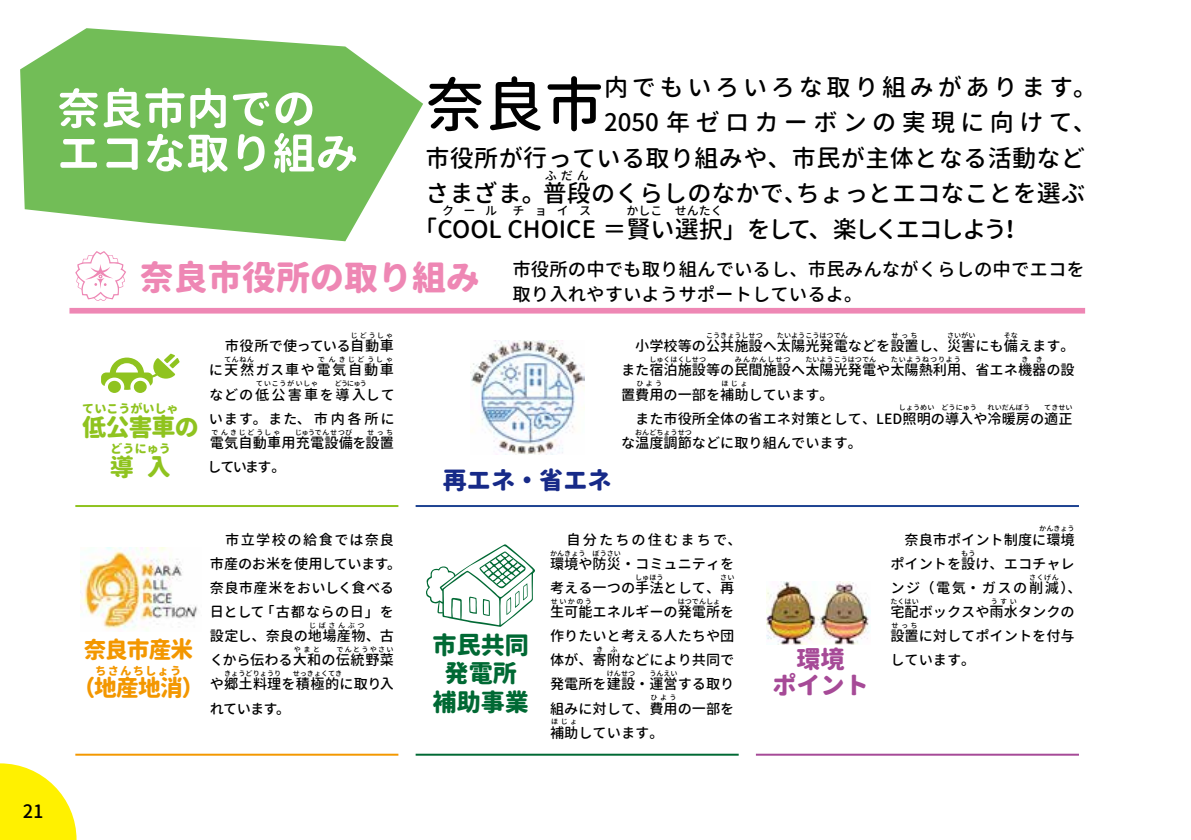
<style>
.page{position:relative;width:1191px;height:840px;background:#fff}
.page>*{position:absolute;margin:0;border:0;box-sizing:border-box;transform-origin:0 0}
.t1{font:500 59.6px "Gen Jyuu Gothic";color:#000}
.t2{font:800 34px "Gen Jyuu Gothic";color:#ee87b4}
.t3{font:500 24px "Gen Jyuu Gothic";letter-spacing:.015em;color:#000}
.t4{font:500 24px "Gen Jyuu Gothic";letter-spacing:-.02em;color:#000}
.t5{font:500 24px "Gen Jyuu Gothic";letter-spacing:.22em;color:#000}
.t6{font:500 24px "Gen Jyuu Gothic";letter-spacing:.155em;color:#000}
.t7{font:800 24px/28.4px "Gen Jyuu Gothic";color:#006934;text-align:center}
.t8{font:800 24px "Gen Jyuu Gothic";color:#172a88}
.t9{font:800 24px "Gen Jyuu Gothic";letter-spacing:-.035em;color:#8fc31f}
.t10{font:800 24px/25.6px "Gen Jyuu Gothic";color:#a64a97;text-align:center}
.t11{font:800 22.6px/38.2px "Gen Jyuu Gothic";letter-spacing:-.035em;color:#f39700;text-align:center}
.t12{font:500 18.4px/24.2px "Gen Jyuu Gothic";color:#000}
.t13{font:500 14.2px/24px "Gen Jyuu Gothic";color:#000}
.t14{font:14.2px/24px "Gen Jyuu Gothic P Medium";letter-spacing:.01em;color:#000}
.t15{font:14.2px "Gen Jyuu Gothic P Medium";letter-spacing:.12em;color:#000}
.t16{font:14.2px "Gen Jyuu Gothic P Medium";letter-spacing:.05em;color:#000}
.t17{font:500 14.2px "Gen Jyuu Gothic";letter-spacing:.11em;color:#000}
.t18{font:14.2px "Gen Jyuu Gothic P Medium";letter-spacing:.155em;color:#000}
.t19{font:500 12px "Gen Jyuu Gothic";letter-spacing:.335em;color:#000}
.t20{font:800 12px "Gen Jyuu Gothic";color:#8fc31f}
.t21{font:800 11.4px "Gen Jyuu Gothic";letter-spacing:.1em;color:#f39700}
.t22{font:500 7px "Gen Jyuu Gothic";color:#000}
.t23{font:7px "Gen Jyuu Gothic P Medium";letter-spacing:.26em;color:#000}
.t24{font:500 7px "Gen Jyuu Gothic";letter-spacing:.11em;color:#000}
.t25{font:7px "Gen Jyuu Gothic P Medium";letter-spacing:.53em;color:#000}
.t26{font:7px "Gen Jyuu Gothic P Medium";letter-spacing:.42em;color:#000}
.t27{font:7px "Gen Jyuu Gothic P Medium";letter-spacing:.115em;color:#000}
.t28{font:500 7px "Gen Jyuu Gothic";letter-spacing:.175em;color:#000}
.t29{font:500 7px "Gen Jyuu Gothic";letter-spacing:.145em;color:#000}
.s1{font-family:"Gen Jyuu Gothic P Medium";font-weight:400}
</style>
<div class="page">
<svg style="left:0;top:763px;width:77px;height:76px"></svg>
<svg style="left:20px;top:28px;width:403px;height:213px;fill:#72bd57"></svg>
<svg style="left:59px;top:88px;width:39px;height:40px"></svg>
<svg style="left:104px;top:88px;width:122px;height:40px"></svg>
<svg style="left:233px;top:92px;width:36px;height:34px"></svg>
<svg style="left:275px;top:92px;width:37px;height:34px"></svg>
<svg style="left:60px;top:139px;width:37px;height:29px"></svg>
<svg style="left:106px;top:138px;width:32px;height:32px"></svg>
<svg style="left:147px;top:134px;width:80px;height:38px"></svg>
<svg style="left:238px;top:134px;width:27px;height:37px"></svg>
<svg style="left:274px;top:133px;width:82px;height:39px"></svg>
<svg style="left:75px;top:251px;width:51px;height:50px"></svg>
<div style="left:69px;top:308px;width:1016px;height:5px;background:#ee87b4"></div>
<hr style="left:75px;top:504px;width:323px;height:2px;background:#8fc31f">
<hr style="left:75px;top:753px;width:323px;height:2px;background:#f39800">
<hr style="left:415px;top:504px;width:664px;height:2px;background:#1e4392">
<hr style="left:415px;top:753px;width:323px;height:2px;background:#006934">
<hr style="left:756px;top:753px;width:323px;height:2px;background:#a64a97">
<img style="left:766px;top:581px;width:104px;height:62px">
<img style="left:81px;top:547px;width:117px;height:83px">
<svg style="left:101px;top:353px;width:79px;height:40px"></svg>
<svg style="left:426px;top:544px;width:109px;height:82px"></svg>
<img style="left:471px;top:340px;width:113px;height:114px">
<p class="t12" style="left:23px;top:798px;width:22px">21</p>
<h1 class="t1" style="left:425px;top:61px;width:180px">奈良市</h1>
<h3 class="t6" style="left:604px;top:70px;width:495px">内でもいろいろな取り組みがあります。</h3>
<h3 class="t5" style="left:604px;top:105px;width:494px">2050年ゼロカーボンの実現に向けて、</h3>
<h3 class="t3" style="left:425px;top:141px;width:661px">市役所が行っている取り組みや、市民が主体となる活動など</h3>
<h3 class="t3" style="left:425px;top:176px;width:661px">さまざま。普段のくらしのなかで、ちょっとエコなことを選ぶ</h3>
<p class="t19" style="left:545px;top:167px;width:46px">ふだん</p>
<h3 class="t4" style="left:413px;top:211px;width:604px">「COOL CHOICE ＝賢い選択」をして、楽しくエコしよう<span class="s1">！</span></h3>
<p class="t19" style="left:442px;top:202px;width:57px">クール</p>
<p class="t19" style="left:512px;top:202px;width:80px">チョイス</p>
<p class="t19" style="left:626px;top:202px;width:38px">かしこ</p>
<p class="t19" style="left:674px;top:202px;width:50px">せんたく</p>
<h2 class="t2" style="left:140px;top:252px;width:342px">奈良市役所の取り組み</h2>
<p class="t12" style="left:512px;top:257px;width:574px">市役所の中でも取り組んでいるし、市民みんながくらしの中でエコを取り入れやすいようサポートしているよ。</p>
<p class="t20" style="left:82px;top:400px;width:98px">ていこうがいしゃ</p>
<h3 class="t9" style="left:82px;top:409px;width:118px">低公害車の</h3>
<p class="t20" style="left:111px;top:439px;width:62px">どうにゅう</p>
<h3 class="t9" style="left:147px;top:448px;width:26px">入</h3>
<h3 class="t9" style="left:110px;top:448px;width:26px">導</h3>
<p class="t23" style="left:352px;top:330px;width:42px">じどうしゃ</p>
<p class="t15" style="left:210px;top:360px;width:186px">に天然ガス車や電気自動車</p>
<p class="t16" style="left:210px;top:335px;width:186px">　市役所で使っている自動車</p>
<p class="t23" style="left:225px;top:354px;width:31px">てんねん</p>
<p class="t25" style="left:318px;top:354px;width:75px">でんきじどうしゃ</p>
<p class="t18" style="left:210px;top:384px;width:186px">などの低公害車を導入して</p>
<p class="t23" style="left:256px;top:378px;width:63px">ていこうがいしゃ</p>
<p class="t23" style="left:335px;top:378px;width:32px">どうにゅう</p>
<p class="t14" style="left:210px;top:406px;width:186px">います。 また、 市内各所に電気自動車用充電設備を設置</p>
<p class="t26" style="left:211px;top:426px;width:70px">でんきじどうしゃ</p>
<p class="t27" style="left:296px;top:426px;width:58px">じゅうでんせつび</p>
<p class="t23" style="left:367px;top:426px;width:27px">せっち</p>
<p class="t15" style="left:210px;top:456px;width:70px">しています。</p>
<h3 class="t11" style="left:73px;top:629px;width:133px">奈良市産米（地産地消）</h3>
<p class="t21" style="left:95px;top:662px;width:88px">ちさんちしょう</p>
<p class="t13" style="left:210px;top:527px;width:193px">　市立学校の給食では奈良市産のお米を使用しています。奈良市産米をおいしく食べる日として「古都ならの日」を設定し、奈良の地場産物、古</p>
<p class="t22" style="left:309px;top:620px;width:57px">じばさんぶつ</p>
<p class="t13" style="left:210px;top:647px;width:186px">くから伝わる大和の伝統野菜</p>
<p class="t22" style="left:294px;top:644px;width:28px">やまと</p>
<p class="t28" style="left:336px;top:644px;width:59px">でんとうやさい</p>
<p class="t13" style="left:210px;top:671px;width:186px">や郷土料理を積極的に取り入</p>
<p class="t22" style="left:224px;top:668px;width:59px">きょうどりょうり</p>
<p class="t22" style="left:293px;top:668px;width:51px">せっきょくてき</p>
<p class="t13" style="left:210px;top:695px;width:82px">れています。</p>
<p class="t22" style="left:706px;top:330px;width:58px">こうきょうしせつ</p>
<p class="t22" style="left:777px;top:330px;width:72px">たいようこうはつでん</p>
<p class="t22" style="left:891px;top:330px;width:27px">せっち</p>
<p class="t22" style="left:947px;top:330px;width:30px">さいがい</p>
<p class="t22" style="left:1003px;top:330px;width:16px">そな</p>
<p class="t13" style="left:621px;top:358px;width:455px">また宿泊施設等の民間施設へ太陽光発電や太陽熱利用、省エネ機器の設</p>
<p class="t13" style="left:621px;top:333px;width:455px">　小学校等の公共施設へ太陽光発電などを設置し、災害にも備えます。</p>
<p class="t22" style="left:649px;top:354px;width:58px">しゅくはくしせつ</p>
<p class="t29" style="left:735px;top:354px;width:57px">みんかんしせつ</p>
<p class="t22" style="left:805px;top:354px;width:72px">たいようこうはつでん</p>
<p class="t24" style="left:890px;top:354px;width:72px">たいようねつりよう</p>
<p class="t22" style="left:1021px;top:354px;width:23px">き き</p>
<p class="t13" style="left:621px;top:382px;width:214px">置費用の一部を補助しています。</p>
<p class="t22" style="left:636px;top:378px;width:27px">ひよう</p>
<p class="t22" style="left:721px;top:378px;width:27px">ほじょ</p>
<p class="t13" style="left:621px;top:406px;width:453px">　また市役所全体の省エネ対策として、LED照明の導入や冷暖房の適正</p>
<p class="t22" style="left:899px;top:402px;width:37px">しょうめい</p>
<p class="t22" style="left:941px;top:402px;width:37px">どうにゅう</p>
<p class="t22" style="left:987px;top:402px;width:44px">れいだんぼう</p>
<p class="t22" style="left:1044px;top:402px;width:30px">てきせい</p>
<h3 class="t8" style="left:443px;top:461px;width:170px">再エネ・省エネ</h3>
<p class="t22" style="left:635px;top:426px;width:58px">おんどちょうせつ</p>
<p class="t13" style="left:621px;top:430px;width:242px">な温度調節などに取り組んでいます。</p>
<h3 class="t7" style="left:432px;top:629px;width:98px">市民共同発電所補助事業</h3>
<p class="t13" style="left:550px;top:527px;width:193px">　自分たちの住むまちで、環境や防災・コミュニティを</p>
<p class="t22" style="left:550px;top:547px;width:37px">かんきょう</p>
<p class="t22" style="left:592px;top:547px;width:30px">ぼうさい</p>
<p class="t13" style="left:550px;top:575px;width:186px">考える一つの手法として、再</p>
<p class="t22" style="left:635px;top:571px;width:30px">しゅほう</p>
<p class="t22" style="left:720px;top:571px;width:16px">さい</p>
<p class="t13" style="left:550px;top:599px;width:186px">生可能エネルギーの発電所を</p>
<p class="t22" style="left:551px;top:596px;width:43px">せいかのう</p>
<p class="t22" style="left:677px;top:596px;width:44px">はつでんしょ</p>
<p class="t13" style="left:550px;top:623px;width:186px">作りたいと考える人たちや団体が、寄附などにより共同で</p>
<p class="t22" style="left:596px;top:644px;width:23px">き ふ</p>
<p class="t13" style="left:550px;top:671px;width:186px">発電所を建設・運営する取り</p>
<p class="t22" style="left:607px;top:668px;width:30px">けんせつ</p>
<p class="t22" style="left:649px;top:668px;width:30px">うんえい</p>
<p class="t13" style="left:550px;top:695px;width:186px">組みに対して、費用の一部を</p>
<p class="t22" style="left:650px;top:692px;width:27px">ひよう</p>
<p class="t13" style="left:550px;top:719px;width:115px">補助しています。</p>
<p class="t22" style="left:551px;top:716px;width:27px">ほじょ</p>
<h3 class="t10" style="left:772px;top:645px;width:98px">環境<br>ポイント</h3>
<p class="t22" style="left:1039px;top:523px;width:37px">かんきょう</p>
<p class="t13" style="left:890px;top:551px;width:186px">ポイントを設け、エコチャレ</p>
<p class="t13" style="left:890px;top:527px;width:186px">　奈良市ポイント制度に環境</p>
<p class="t22" style="left:961px;top:547px;width:16px">もう</p>
<p class="t17" style="left:890px;top:577px;width:193px">ンジ（電気・ガスの削減）、</p>
<p class="t22" style="left:1029px;top:571px;width:31px">さくげん</p>
<p class="t13" style="left:890px;top:599px;width:186px">宅配ボックスや雨水タンクの</p>
<p class="t22" style="left:890px;top:596px;width:30px">たくはい</p>
<p class="t22" style="left:990px;top:596px;width:27px">うすい</p>
<p class="t13" style="left:890px;top:623px;width:186px">設置に対してポイントを付与</p>
<p class="t22" style="left:891px;top:620px;width:27px">せっち</p>
<p class="t13" style="left:890px;top:647px;width:87px">しています。</p>
</div>
